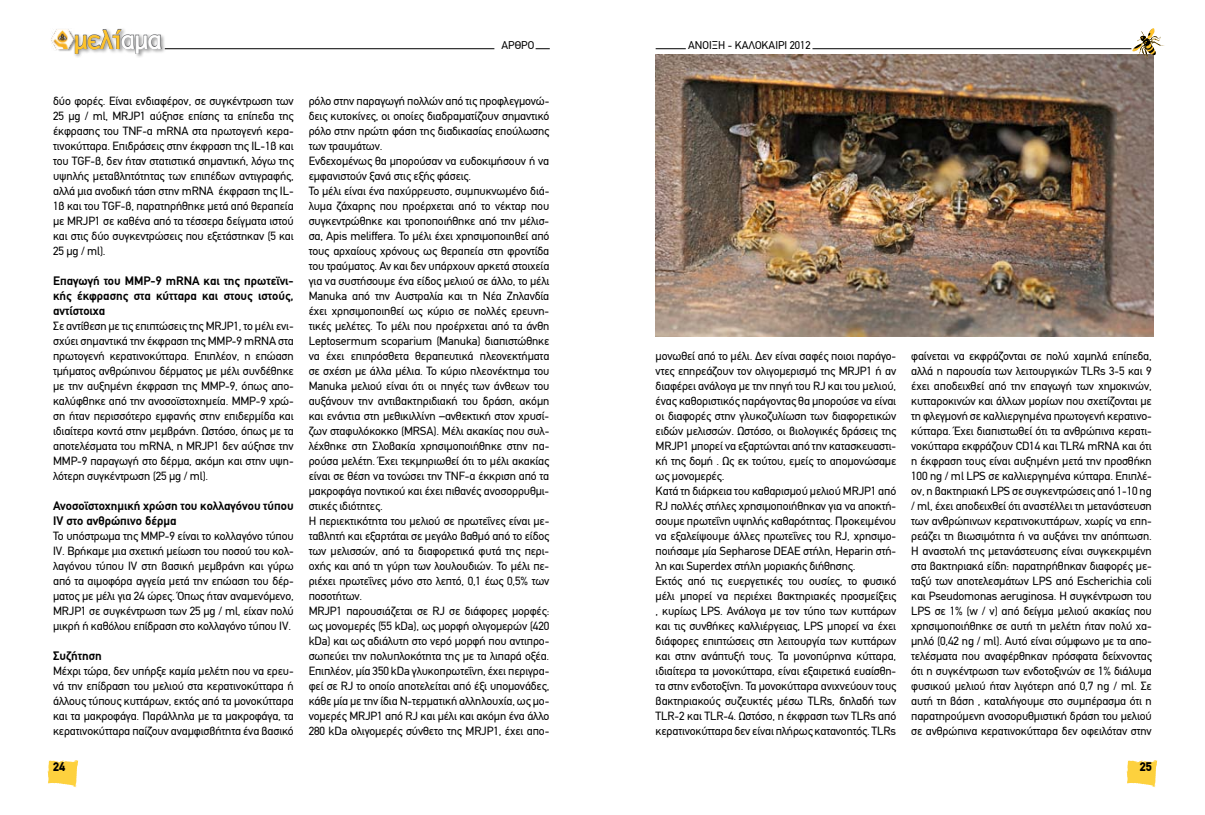
<style>
.page{position:relative;width:1205px;height:815px;background:#fff}
.page>*{position:absolute;margin:0;border:0;box-sizing:border-box;transform-origin:0 0}
.t1{font:25.38px "CF Denim";letter-spacing:-.07em;color:#fec229;scale:1.2 1}
.t2{font:700 12.5px/15px "PF Din Text";color:#000;text-align:justify}
.t3{font:900 12.5px "PF Din Text";color:#000}
.t4{font:11.88px/15px "PF Din Text";letter-spacing:-.01em;color:#000;text-align:justify}
.t5{font:11.25px "PF Din Text";color:#000}
.s1{color:#fff}
</style>
<div class="page">
<svg style="left:535px;top:48px;width:15px;height:1px"></svg>
<hr style="left:656px;top:48px;width:30px;height:1px;background:#000">
<hr style="left:812px;top:48px;width:319px;height:1px;background:#000">
<svg style="left:48px;top:760px;width:30px;height:27px"></svg>
<svg style="left:1127px;top:760px;width:30px;height:27px"></svg>
<div style="left:73px;top:28px;width:93px;height:30px;background:#000;opacity:.4"></div>
<svg style="left:74px;top:29px;width:88px;height:25px"></svg>
<div style="left:53px;top:31px;width:24px;height:20px;background:#000;opacity:.4"></div>
<img style="left:51px;top:29px;width:24px;height:21px">
<hr style="left:165px;top:48px;width:329px;height:1px;background:#000">
<img style="left:656px;top:55px;width:497px;height:282px">
<svg style="left:1132px;top:28px;width:32px;height:32px"></svg>
<h1 class="t1" style="left:73px;top:25px;width:76px">μελί<span class="s1">αμα</span></h1>
<p class="t5" style="left:501px;top:39px;width:34px">ΑΡΘΡΟ</p>
<p class="t5" style="left:688px;top:38px;width:124px">ΑΝΟΙΞΗ - ΚΑΛΟΚΑΙΡΙ 2012</p>
<p class="t4" style="left:53px;top:93px;width:242px">δύο φορές. Είναι ενδιαφέρον, σε συγκέντρωση των 25 μg / ml, MRJP1 αύξησε επίσης τα επίπεδα της έκφρασης του TNF-α mRNA στα πρωτογενή κερα&shy;τινοκύτταρα. Επιδράσεις στην έκφραση της IL-1β και του TGF-β, δεν ήταν στατιστικά σημαντική, λόγω της υψηλής μεταβλητότητας των επιπέδων αντιγραφής, αλλά μια ανοδική τάση στην mRNA έκφραση της IL-1β και του TGF-β, παρατηρήθηκε μετά από θεραπεία με MRJP1 σε καθένα από τα τέσσερα δείγματα ιστού και στις δύο συγκεντρώσεις που εξετάστηκαν (5 και 25 μg / ml).</p>
<p class="t2" style="left:53px;top:273px;width:242px">Επαγωγή του MMP-9 mRNA και της πρωτεϊνι&shy;κής έκφρασης στα κύτταρα και στους ιστούς, αντίστοιχα</p>
<p class="t4" style="left:53px;top:318px;width:242px">Σε αντίθεση με τις επιπτώσεις της MRJP1, το μέλι ενι&shy;σχύει σημαντικά την έκφραση της MMP-9 mRNA στα πρωτογενή κερατινοκύτταρα. Επιπλέον, η επώαση τμήματος ανθρώπινου δέρματος με μέλι συνδέθηκε με την αυξημένη έκφραση της MMP-9, όπως απο&shy;καλύφθηκε από την ανοσοϊστοχημεία. MMP-9 χρώ&shy;ση ήταν περισσότερο εμφανής στην επιδερμίδα και ιδιαίτερα κοντά στην μεμβράνη. Ωστόσο, όπως με τα αποτελέσματα του mRNA, η MRJP1 δεν αύξησε την MMP-9 παραγωγή στο δέρμα, ακόμη και στην υψη&shy;λότερη συγκέντρωση (25 μg / ml).</p>
<p class="t2" style="left:53px;top:498px;width:242px">Ανοσοϊστοχημική χρώση του κολλαγόνου τύπου<br>IV στο ανθρώπινο δέρμα</p>
<p class="t4" style="left:53px;top:528px;width:242px">Το υπόστρωμα της MMP-9 είναι το κολλαγόνο τύπου IV. Βρήκαμε μια σχετική μείωση του ποσού του κολ&shy;λαγόνου τύπου IV στη βασική μεμβράνη και γύρω από τα αιμοφόρα αγγεία μετά την επώαση του δέρ&shy;ματος με μέλι για 24 ώρες. Όπως ήταν αναμενόμενο, MRJP1 σε συγκέντρωση των 25 μg / ml, είχαν πολύ μικρή ή καθόλου επίδραση στο κολλαγόνο τύπου IV.</p>
<p class="t2" style="left:53px;top:648px;width:50px">Συζήτηση</p>
<p class="t4" style="left:53px;top:663px;width:242px">Μέχρι τώρα, δεν υπήρξε καμία μελέτη που να ερευ&shy;νά την επίδραση του μελιού στα κερατινοκύτταρα ή άλλους τύπους κυττάρων, εκτός από τα μονοκύτταρα και τα μακροφάγα. Παράλληλα με τα μακροφάγα, τα κερατινοκύτταρα παίζουν αναμφισβήτητα ένα βασικό</p>
<p class="t4" style="left:309px;top:93px;width:242px;text-align:left">ρόλο στην παραγωγή πολλών από τις προφλεγμονώ&shy;δεις κυτοκίνες, οι οποίες διαδραματίζουν σημαντικό ρόλο στην πρώτη φάση της διαδικασίας επούλωσης των τραυμάτων.<br>Ενδεχομένως θα μπορούσαν να ευδοκιμήσουν ή να εμφανιστούν ξανά στις εξής φάσεις.<br>Το μέλι είναι ένα παχύρρευστο, συμπυκνωμένο διά&shy;λυμα ζάχαρης που προέρχεται από το νέκταρ που συγκεντρώθηκε και τροποποιήθηκε από την μέλισ&shy;σα, Apis meliffera. Το μέλι έχει χρησιμοποιηθεί από τους αρχαίους χρόνους ως θεραπεία στη φροντίδα του τραύματος. Αν και δεν υπάρχουν αρκετά στοιχεία για να συστήσουμε ένα είδος μελιού σε άλλο, το μέλι Manuka από την Αυστραλία και τη Νέα Ζηλανδία έχει χρησιμοποιηθεί ως κύριο σε πολλές ερευνη&shy;τικές μελέτες. Το μέλι που προέρχεται από τα άνθη Leptosermum scoparium (Manuka) διαπιστώθηκε να έχει επιπρόσθετα θεραπευτικά πλεονεκτήματα σε σχέση με άλλα μέλια. Το κύριο πλεονέκτημα του Manuka μελιού είναι ότι οι πηγές των άνθεων του αυξάνουν την αντιβακτηριδιακή του δράση, ακόμη και ενάντια στη μεθικιλλίνη –ανθεκτική στον χρυσί&shy;ζων σταφυλόκοκκο (MRSA). Μέλι ακακίας που συλ&shy;λέχθηκε στη Σλοβακία χρησιμοποιήθηκε στην πα&shy;ρούσα μελέτη. Έχει τεκμηριωθεί ότι το μέλι ακακίας είναι σε θέση να τονώσει την TNF-α έκκριση από τα μακροφάγα ποντικού και έχει πιθανές ανοσορρυθμι&shy;στικές ιδιότητες.<br>Η περιεκτικότητα του μελιού σε πρωτεΐνες είναι με&shy;ταβλητή και εξαρτάται σε μεγάλο βαθμό από το είδος των μελισσών, από τα διαφορετικά φυτά της περι&shy;οχής και από τη γύρη των λουλουδιών. Το μέλι πε&shy;ριέχει πρωτεΐνες μόνο στο λεπτό, 0,1 έως 0,5% των ποσοτήτων.<br>MRJP1 παρουσιάζεται σε RJ σε διάφορες μορφές: ως μονομερές (55 kDa), ως μορφή ολιγομερών (420 kDa) και ως αδιάλυτη στο νερό μορφή που αντιπρο&shy;σωπεύει την πολυπλοκότητα της με τα λιπαρά οξέα.<br>Επιπλέον, μία 350 kDa γλυκοπρωτεΐνη, έχει περιγρα&shy;φεί σε RJ το οποίο αποτελείται από έξι υπομονάδες, κάθε μία με την ίδια N-τερματική αλληλουχία, ως μο&shy;νομερές MRJP1 από RJ και μέλι και ακόμη ένα άλλο 280 kDa ολιγομερές σύνθετο της MRJP1, έχει απο-</p>
<p class="t4" style="left:656px;top:348px;width:242px;text-align:left">μονωθεί από το μέλι. Δεν είναι σαφές ποιοι παράγο&shy;ντες επηρεάζουν τον ολιγομερισμό της MRJP1 ή αν διαφέρει ανάλογα με την πηγή του RJ και του μελιού, ένας καθοριστικός παράγοντας θα μπορούσε να είναι οι διαφορές στην γλυκοζυλίωση των διαφορετικών ειδών μελισσών. Ωστόσο, οι βιολογικές δράσεις της MRJP1 μπορεί να εξαρτώνται από την κατασκευαστι&shy;κή της δομή . Ως εκ τούτου, εμείς το απομονώσαμε ως μονομερές.<br>Κατά τη διάρκεια του καθαρισμού μελιού MRJP1 από RJ πολλές στήλες χρησιμοποιήθηκαν για να αποκτή&shy;σουμε πρωτεΐνη υψηλής καθαρότητας. Προκειμένου να εξαλείψουμε άλλες πρωτεΐνες του RJ, χρησιμο&shy;ποιήσαμε μία Sepharose DEAE στήλη, Heparin στή&shy;λη και Superdex στήλη μοριακής διήθησης.<br>Εκτός από τις ευεργετικές του ουσίες, το φυσικό μέλι μπορεί να περιέχει βακτηριακές προσμείξεις , κυρίως LPS. Ανάλογα με τον τύπο των κυττάρων και τις συνθήκες καλλιέργειας, LPS μπορεί να έχει διάφορες επιπτώσεις στη λειτουργία των κυττάρων και στην ανάπτυξή τους. Τα μονοπύρηνα κύτταρα, ιδιαίτερα τα μονοκύτταρα, είναι εξαιρετικά ευαίσθη&shy;τα στην ενδοτοξίνη. Τα μονοκύτταρα ανιχνεύουν τους βακτηριακούς συζευκτές μέσω TLRs, δηλαδή των TLR-2 και TLR-4. Ωστόσο, η έκφραση των TLRs από κερατινοκύτταρα δεν είναι πλήρως κατανοητός. TLRs</p>
<p class="t4" style="left:911px;top:348px;width:242px">φαίνεται να εκφράζονται σε πολύ χαμηλά επίπεδα, αλλά η παρουσία των λειτουργικών TLRs 3-5 και 9 έχει αποδειχθεί από την επαγωγή των χημοκινών, κυτταροκινών και άλλων μορίων που σχετίζονται με τη φλεγμονή σε καλλιεργημένα πρωτογενή κερατινο&shy;κύτταρα. Έχει διαπιστωθεί ότι τα ανθρώπινα κερατι&shy;νοκύτταρα εκφράζουν CD14 και TLR4 mRNA και ότι η έκφραση τους είναι αυξημένη μετά την προσθήκη 100 ng / ml LPS σε καλλιεργημένα κύτταρα. Επιπλέ&shy;ον, η βακτηριακή LPS σε συγκεντρώσεις από 1-10 ng / ml, έχει αποδειχθεί ότι αναστέλλει τη μετανάστευση των ανθρώπινων κερατινοκυττάρων, χωρίς να επη&shy;ρεάζει τη βιωσιμότητα ή να αυξάνει την απόπτωση.<br>Η αναστολή της μετανάστευσης είναι συγκεκριμένη στα βακτηριακά είδη: παρατηρήθηκαν διαφορές με&shy;ταξύ των αποτελεσμάτων LPS από Escherichia coli και Pseudomonas aeruginosa. Η συγκέντρωση του LPS σε 1% (w / v) από δείγμα μελιού ακακίας που χρησιμοποιήθηκε σε αυτή τη μελέτη ήταν πολύ χα&shy;μηλό (0,42 ng / ml). Αυτό είναι σύμφωνο με τα απο&shy;τελέσματα που αναφέρθηκαν πρόσφατα δείχνοντας ότι η συγκέντρωση των ενδοτοξινών σε 1% διάλυμα φυσικού μελιού ήταν λιγότερη από 0,7 ng / ml. Σε αυτή τη βάση , καταλήγουμε στο συμπέρασμα ότι η παρατηρούμενη ανοσορυθμιστική δράση του μελιού σε ανθρώπινα κερατινοκύτταρα δεν οφειλόταν στην</p>
<p class="t3" style="left:53px;top:759px;width:14px">24</p>
<p class="t3" style="left:1139px;top:759px;width:14px">25</p>
</div>
